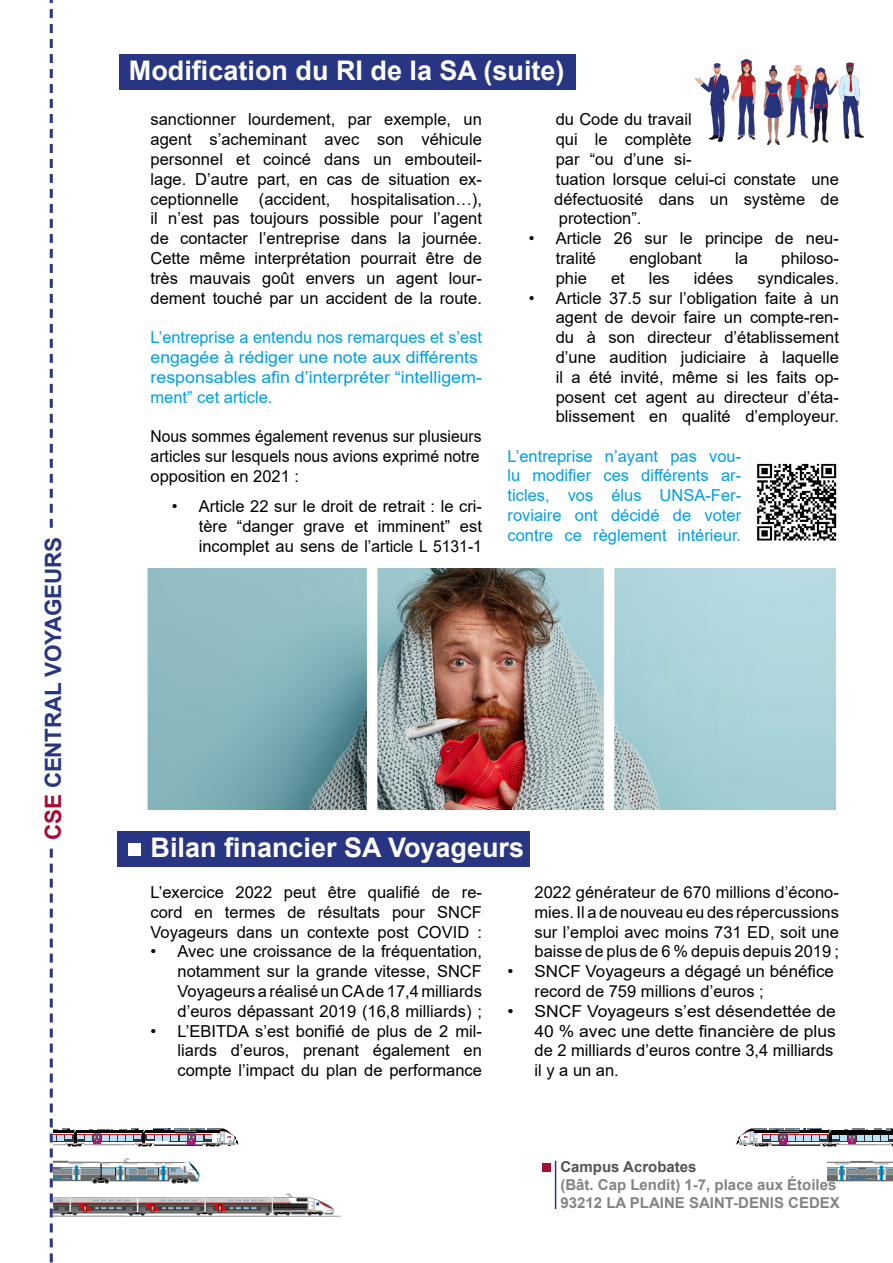
<style>
.page{position:relative;width:893px;height:1263px;background:#fff}
.page>*{position:absolute;margin:0;border:0;box-sizing:border-box;transform-origin:0 0}
.t1{font:700 27px "Arial";color:#fff}
.t2{font:700 22.5px "Arial";letter-spacing:-.01em;color:#283583}
.t3{font:16.5px/19.8px "Arial";color:#000;text-align:justify}
.t4{font:16.5px/19.8px "Arial";color:#009fe3}
.t5{font:16.5px/19.8px "Arial";color:#000;scale:1.06 1}
.t6{font:16.5px/19.8px "Arial";color:#000;text-align:justify;scale:.95 1}
.t7{font:700 15px/18px "Arial";color:#838382}
.t8{font:700 15px "Arial";color:#555454}
.s1{color:#a70d32}
</style>
<div class="page">
<div style="left:119px;top:54px;width:456px;height:36px;background:#283583"></div>
<img style="left:239px;top:568px;width:597px;height:242px">
<img style="left:239px;top:1193px;width:102px;height:24px">
<div style="left:542px;top:1163px;width:9px;height:9px;background:#a70d32"></div>
<hr style="left:555px;top:1161px;width:1px;height:48px;background:#283583">
<svg style="left:49px;top:0;width:190px;height:1263px"></svg>
<div style="left:45px;top:530px;width:27px;height:316px;background:#fff"></div>
<img style="left:696px;top:60px;width:168px;height:84px">
<div style="left:117px;top:831px;width:412px;height:36px;background:#283583"></div>
<div style="left:128px;top:721px;width:12px;height:13px;background:#fff"></div>
<div style="left:367px;top:552px;width:10px;height:269px;background:#fff"></div>
<div style="left:604px;top:553px;width:10px;height:270px;background:#fff"></div>
<img style="left:827px;top:1161px;width:66px;height:21px">
<svg style="left:736px;top:1128px;width:157px;height:19px"></svg>
<hr style="left:856px;top:1142px;width:24px;height:2px;background:#fff">
<img style="left:757px;top:463px;width:80px;height:78px">
<div style="left:128px;top:843px;width:12px;height:12px;background:#fff"></div>
<h2 class="t2" style="left:38px;top:840px;width:305px;rotate:-90deg"><span class="s1">CSE</span> CENTRAL VOYAGEURS</h2>
<h1 class="t1" style="left:129px;top:52px;width:437px">Modification du RI de la SA (suite)</h1>
<p class="t3" style="left:151px;top:110px;width:333px">sanctionner lourdement, par exemple, un agent s’acheminant avec son véhicule personnel et coincé dans un embouteil&shy;lage. D’autre part, en cas de situation ex&shy;ceptionnelle (accident, hospitalisation…), il n’est pas toujours possible pour l’agent de contacter l’entreprise dans la journée.<br>Cette même interprétation pourrait être de très mauvais goût envers un agent lour&shy;dement touché par un accident de la route.</p>
<p class="t4" style="left:151px;top:327px;width:333px">L’entreprise a entendu nos remarques et s’est engagée à rédiger une note aux différents responsables afin d’interpréter “intelligem&shy;ment” cet article.</p>
<p class="t6" style="left:151px;top:426px;width:350px">Nous sommes également revenus sur plusieurs articles sur lesquels nous avions exprimé notre opposition en 2021 :</p>
<p class="t3" style="left:199px;top:497px;width:285px;text-indent:-27px">• Article 22 sur le droit de retrait : le cri&shy;tère “danger grave et imminent” est incomplet au sens de l’article L 5131-1</p>
<p class="t3" style="left:554px;top:110px;width:286px;text-align:left">du Code du travail<br>qui le complète<br>par “ou d’une si-<br>tuation lorsque celui-ci constate une défectuosité dans un système de protection”.</p>
<p class="t3" style="left:556px;top:228px;width:285px;text-indent:-27px">• Article 26 sur le principe de neu&shy;tralité</p>
<p class="t3" style="left:629px;top:248px;width:74px">englobant</p>
<p class="t3" style="left:735px;top:248px;width:14px">la</p>
<p class="t3" style="left:781px;top:248px;width:59px">philoso-</p>
<p class="t3" style="left:556px;top:268px;width:33px">phie</p>
<p class="t3" style="left:611px;top:268px;width:15px">et</p>
<p class="t3" style="left:649px;top:268px;width:23px">les</p>
<p class="t3" style="left:694px;top:268px;width:41px">idées</p>
<p class="t3" style="left:757px;top:268px;width:83px">syndicales.</p>
<p class="t3" style="left:556px;top:288px;width:285px;text-indent:-27px">• Article 37.5 sur l’obligation faite à un agent de devoir faire un compte-ren&shy;du à son directeur d’établissement d’une audition judiciaire à laquelle il a été invité, même si les faits op&shy;posent cet agent au directeur d’éta&shy;blissement en qualité d’employeur.</p>
<p class="t4" style="left:507px;top:446px;width:235px;text-align:justify">L’entreprise n’ayant pas vou&shy;lu modifier ces différents ar&shy;ticles, vos élus UNSA-Fer&shy;roviaire ont décidé de voter contre ce règlement intérieur.</p>
<h1 class="t1" style="left:151px;top:828px;width:375px">Bilan financier SA Voyageurs</h1>
<p class="t3" style="left:151px;top:882px;width:333px">L’exercice 2022 peut être qualifié de re&shy;cord en termes de résultats pour SNCF Voyageurs dans un contexte post COVID :</p>
<p class="t3" style="left:178px;top:941px;width:306px;text-indent:-27px">• Avec une croissance de la fréquentation, notamment sur la grande vitesse, SNCF Voyageurs a réalisé un CA de 17,4 milliards d’euros dépassant 2019 (16,8 milliards) ;</p>
<p class="t3" style="left:178px;top:1021px;width:306px;text-indent:-27px">• L’EBITDA s’est bonifié de plus de 2 mil&shy;liards d’euros, prenant également en compte l’impact du plan de performance</p>
<p class="t3" style="left:534px;top:882px;width:306px">2022 générateur de 670 millions d’écono&shy;mies. Il a de nouveau eu des répercussions sur l’emploi avec moins 731 ED, soit une baisse de plus de 6 % depuis depuis 2019 ;</p>
<p class="t3" style="left:534px;top:961px;width:301px;text-indent:-27px">• SNCF Voyageurs a dégagé un bénéfice record de 759 millions d’euros ;</p>
<p class="t5" style="left:534px;top:1001px;width:286px;text-indent:-27px">• SNCF Voyageurs s’est désendettée de<br>40 % avec une dette financière de plus de 2 milliards d’euros contre 3,4 milliards il y a un an.</p>
<p class="t8" style="left:560px;top:1156px;width:138px">Campus Acrobates</p>
<p class="t7" style="left:560px;top:1175px;width:281px">(Bât. Cap Lendit) 1-7, place aux Étoiles<br>93212 LA PLAINE SAINT-DENIS CEDEX</p>
</div>
